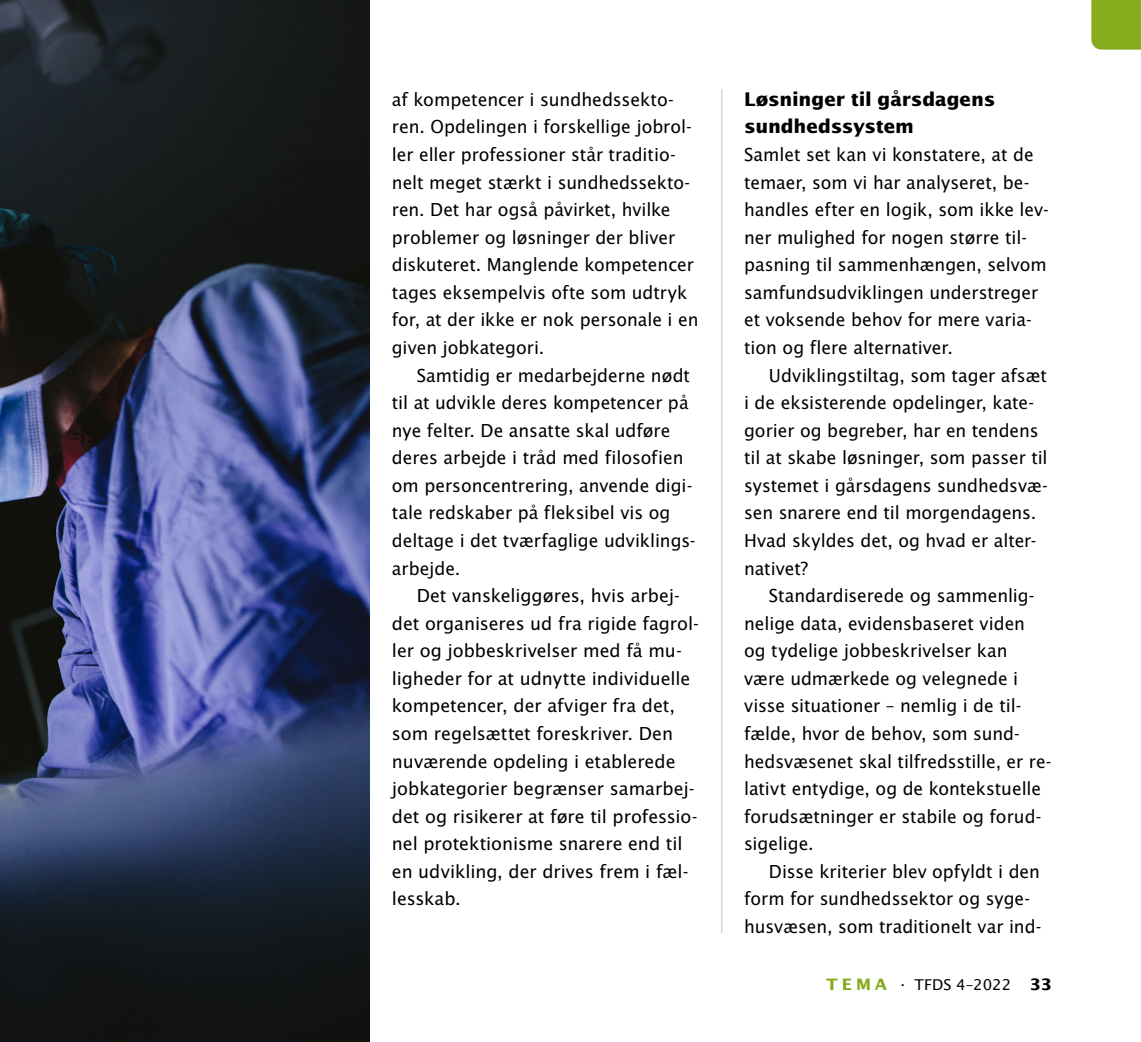
<style>
.page{position:relative;width:1141px;height:1042px;background:#fff}
.page>*{position:absolute;margin:0;border:0;box-sizing:border-box;transform-origin:0 0}
.t1{font:700 18.9px/27.5px "Lucida Sans";letter-spacing:-.01em;color:#000}
.t2{font:17.85px/27.7px "Lucida Sans";color:#000}
.t3{font:14.88px "Lucida Sans";color:#000}
.s1{font-weight:700;font-size:15.75px;color:#85ac1c}
.s2{font-weight:700;font-size:15.75px}
</style>
<div class="page">
<hr style="left:721px;top:89px;width:2px;height:844px;background:#dadada">
<div style="left:1091px;top:0;width:50px;height:50px;background:#85ac1c"></div>
<img style="left:0;top:0;width:370px;height:1042px">
<p class="t2" style="left:392px;top:85px;width:308px">af kompetencer i sundhedssekto&shy;ren. Opdelingen i forskellige jobrol&shy;ler eller professioner står traditio&shy;nelt meget stærkt i sundhedssekto&shy;ren. Det har også påvirket, hvilke problemer og løsninger der bliver diskuteret. Manglende kompetencer tages eksempelvis ofte som udtryk for, at der ikke er nok personale i en given jobkategori.</p>
<p class="t2" style="left:392px;top:361px;width:305px;text-indent:25px">Samtidig er medarbejderne nødt til at udvikle deres kompetencer på nye felter. De ansatte skal udføre deres arbejde i tråd med filosofien om personcentrering, anvende digi&shy;tale redskaber på fleksibel vis og deltage i det tværfaglige udviklings&shy;arbejde.</p>
<p class="t2" style="left:392px;top:581px;width:309px;text-indent:25px">Det vanskeliggøres, hvis arbej&shy;det organiseres ud fra rigide fagrol&shy;ler og jobbeskrivelser med få mu&shy;ligheder for at udnytte individuelle kompetencer, der afviger fra det, som regelsættet foreskriver. Den nuværende opdeling i etablerede jobkategorier begrænser samarbej&shy;det og risikerer at føre til professio&shy;nel protektionisme snarere end til en udvikling, der drives frem i fæl&shy;lesskab.</p>
<p class="t1" style="left:744px;top:85px;width:253px">Løsninger til gårsdagens sundhedssystem</p>
<p class="t2" style="left:744px;top:140px;width:306px">Samlet set kan vi konstatere, at de temaer, som vi har analyseret, be&shy;handles efter en logik, som ikke lev&shy;ner mulighed for nogen større til&shy;pasning til sammenhængen, selvom samfundsudviklingen understreger et voksende behov for mere varia&shy;tion og flere alternativer.</p>
<p class="t2" style="left:744px;top:361px;width:305px;text-indent:25px">Udviklingstiltag, som tager afsæt i de eksisterende opdelinger, kate&shy;gorier og begreber, har en tendens til at skabe løsninger, som passer til systemet i gårsdagens sundhedsvæ&shy;sen snarere end til morgendagens.<br>Hvad skyldes det, og hvad er alter&shy;nativet?</p>
<p class="t2" style="left:744px;top:581px;width:309px;text-indent:25px">Standardiserede og sammenlig&shy;nelige data, evidensbaseret viden<br>og tydelige jobbeskrivelser kan være udmærkede og velegnede i visse situationer – nemlig i de til&shy;fælde, hvor de behov, som sund&shy;hedsvæsenet skal tilfredsstille, er re&shy;lativt entydige, og de kontekstuelle forudsætninger er stabile og forud&shy;sigelige.</p>
<p class="t2" style="left:744px;top:857px;width:299px;text-indent:25px">Disse kriterier blev opfyldt i den form for sundhedssektor og syge&shy;husvæsen, som traditionelt var ind-</p>
<p class="t3" style="left:826px;top:975px;width:227px"><span class="s1">T E M A</span> . TFDS 4–2022 <span class="s2">33</span></p>
</div>
